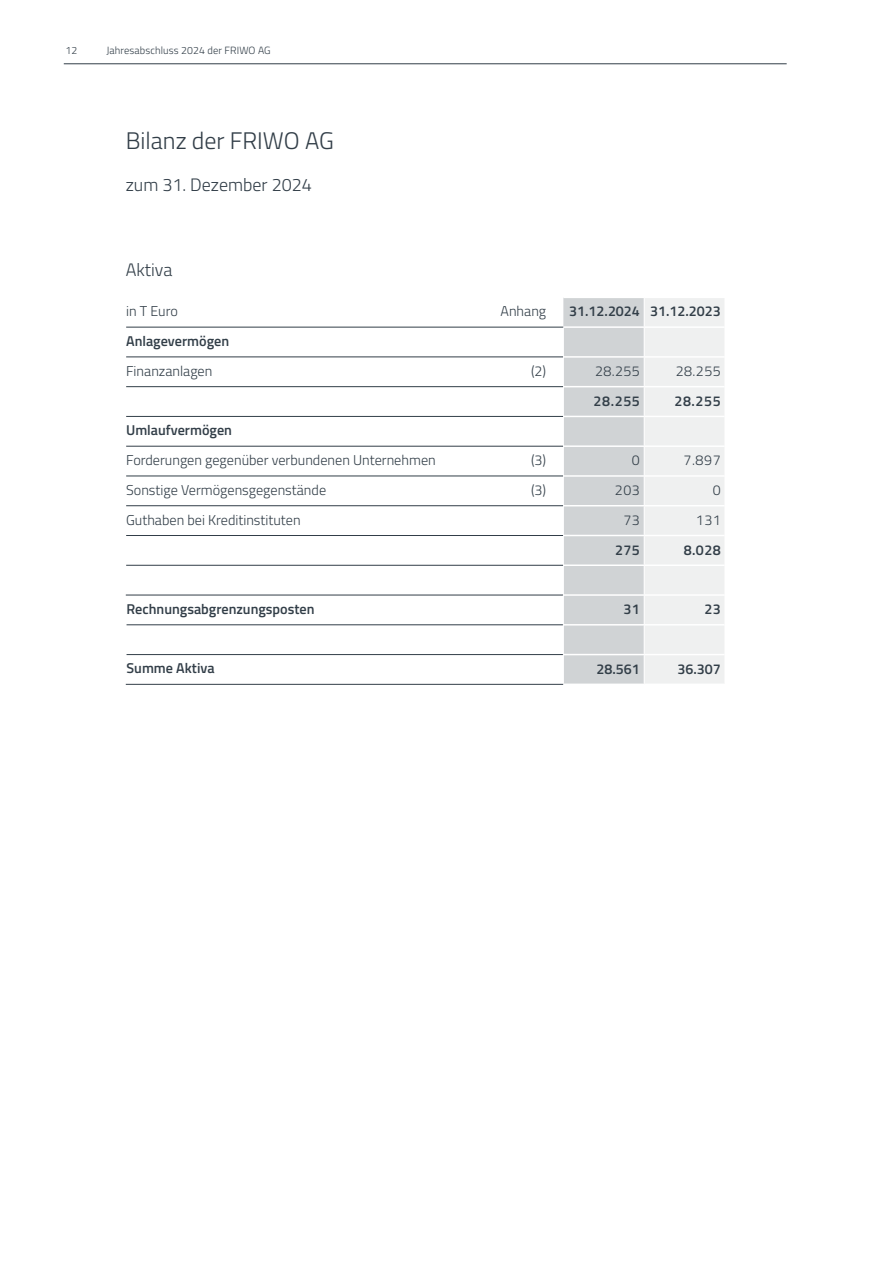
<style>
.page{position:relative;width:893px;height:1263px;background:#fff}
.page>*{position:absolute;margin:0;border:0;box-sizing:border-box;transform-origin:0 0}
.t1{font:300 24px "Titillium Web";color:#323e48}
.t2{font:300 18px "Titillium Web";color:#323e48}
.t3{font:300 14.25px "Titillium Web";color:#323e48}
.t4{font:600 14.25px "Titillium Web";color:#323e48}
.t5{font:300 10.5px "Titillium Web";letter-spacing:.01em;color:#323e48}
</style>
<div class="page">
<hr style="left:126px;top:327px;width:437px;height:1px;background:#323e48">
<hr style="left:126px;top:356px;width:437px;height:1px;background:#323e48">
<hr style="left:126px;top:386px;width:437px;height:1px;background:#323e48">
<hr style="left:126px;top:416px;width:437px;height:1px;background:#323e48">
<hr style="left:126px;top:446px;width:437px;height:1px;background:#323e48">
<hr style="left:126px;top:476px;width:437px;height:1px;background:#323e48">
<hr style="left:126px;top:505px;width:437px;height:1px;background:#323e48">
<hr style="left:126px;top:535px;width:437px;height:1px;background:#323e48">
<hr style="left:126px;top:565px;width:437px;height:1px;background:#323e48">
<hr style="left:126px;top:595px;width:437px;height:1px;background:#323e48">
<hr style="left:127px;top:624px;width:436px;height:1px;background:#323e48">
<hr style="left:127px;top:654px;width:436px;height:1px;background:#323e48">
<hr style="left:126px;top:684px;width:437px;height:1px;background:#323e48">
<svg style="left:563px;top:298px;width:161px;height:386px"></svg>
<hr style="left:64px;top:64px;width:723px;height:1px;background:#323e48">
<p class="t5" style="left:65px;top:43px;width:13px">12</p>
<p class="t5" style="left:106px;top:43px;width:166px">Jahresabschluss 2024 der FRIWO AG</p>
<h1 class="t1" style="left:126px;top:123px;width:210px">Bilanz der FRIWO AG</h1>
<p class="t2" style="left:126px;top:172px;width:188px">zum 31. Dezember 2024</p>
<p class="t2" style="left:126px;top:257px;width:48px">Aktiva</p>
<p class="t3" style="left:126px;top:301px;width:53px">in T Euro</p>
<p class="t3" style="left:501px;top:301px;width:47px">Anhang</p>
<p class="t4" style="left:569px;top:301px;width:153px">31.12.2024 31.12.2023</p>
<p class="t4" style="left:126px;top:330px;width:105px">Anlagevermögen</p>
<p class="t3" style="left:126px;top:360px;width:88px">Finanzanlagen</p>
<p class="t3" style="left:531px;top:360px;width:17px">(2)</p>
<p class="t3" style="left:595px;top:361px;width:46px">28.255</p>
<p class="t3" style="left:676px;top:361px;width:46px">28.255</p>
<p class="t4" style="left:594px;top:390px;width:48px">28.255</p>
<p class="t4" style="left:674px;top:390px;width:48px">28.255</p>
<p class="t4" style="left:126px;top:420px;width:107px">Umlaufvermögen</p>
<p class="t3" style="left:126px;top:450px;width:311px">Forderungen gegenüber verbundenen Unternehmen</p>
<p class="t3" style="left:531px;top:450px;width:17px">(3)</p>
<p class="t3" style="left:632px;top:450px;width:9px">0</p>
<p class="t3" style="left:683px;top:450px;width:39px">7.897</p>
<p class="t3" style="left:126px;top:480px;width:202px">Sonstige Vermögensgegenstände</p>
<p class="t3" style="left:531px;top:480px;width:17px">(3)</p>
<p class="t3" style="left:615px;top:480px;width:27px">203</p>
<p class="t3" style="left:713px;top:480px;width:9px">0</p>
<p class="t3" style="left:126px;top:509px;width:176px">Guthaben bei Kreditinstituten</p>
<p class="t3" style="left:624px;top:509px;width:18px">73</p>
<p class="t3" style="left:696px;top:509px;width:26px">131</p>
<p class="t4" style="left:615px;top:539px;width:26px">275</p>
<p class="t4" style="left:684px;top:539px;width:38px">8.028</p>
<p class="t4" style="left:127px;top:598px;width:190px">Rechnungsabgrenzungsposten</p>
<p class="t4" style="left:624px;top:598px;width:18px">31</p>
<p class="t4" style="left:704px;top:598px;width:18px">23</p>
<p class="t4" style="left:127px;top:658px;width:90px">Summe Aktiva</p>
<p class="t4" style="left:597px;top:658px;width:45px">28.561</p>
<p class="t4" style="left:677px;top:658px;width:45px">36.307</p>
</div>
